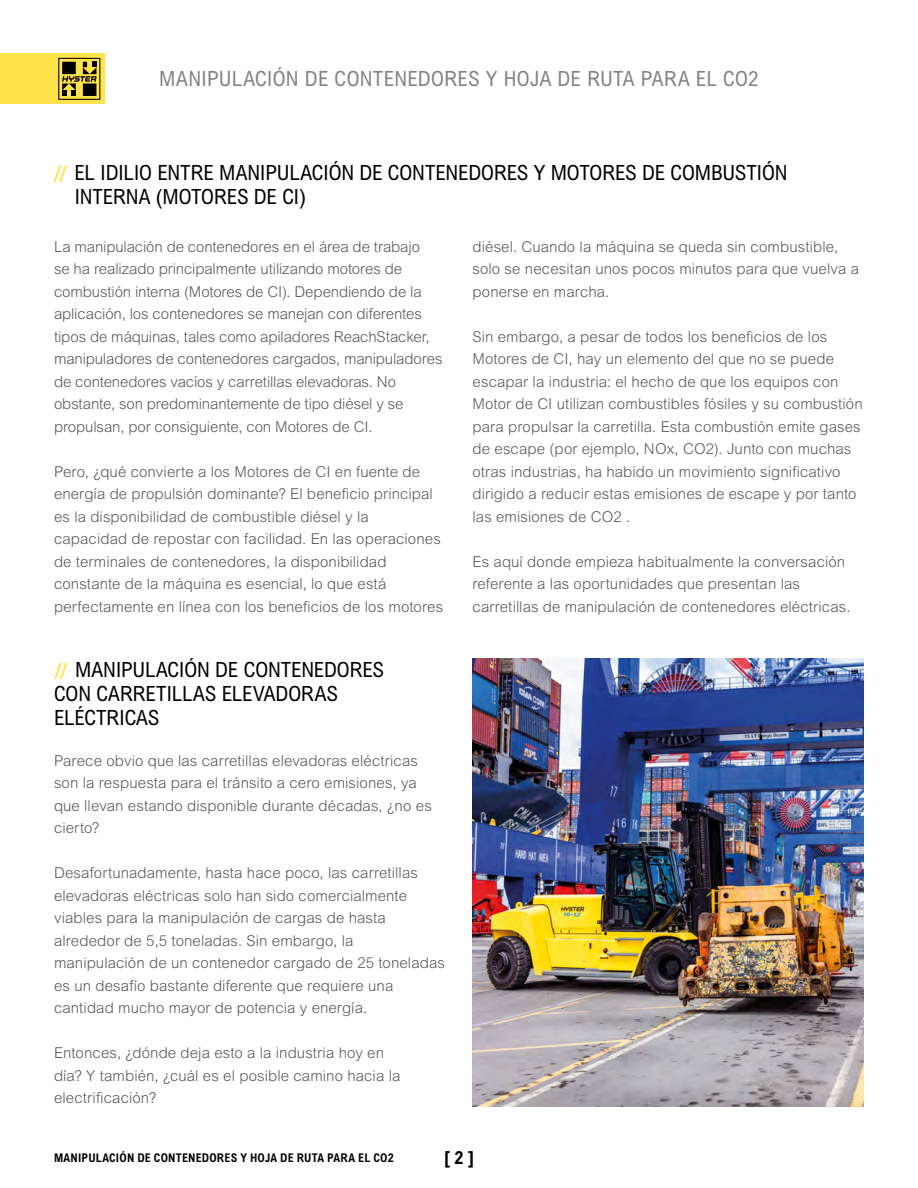
<style>
.page{position:relative;width:918px;height:1188px;background:#fff}
.page>*{position:absolute;margin:0;border:0;box-sizing:border-box;transform-origin:0 0}
.t1{font:condensed 21px/24px "Arial MT Std";letter-spacing:-.01em;color:#000}
.t2{font:condensed 21px "Arial MT Std";letter-spacing:.015em;color:#818384}
.t3{font:700 condensed 18px "Arial MT Std";color:#000}
.t4{font:300 15px/22.5px "Arial MT Std";letter-spacing:.005em;color:#58595b}
.t5{font:700 condensed 12px "Arial MT Std";letter-spacing:.015em;color:#000}
.s1{font-family:"Bebas Neue Pro";font-weight:700;font-stretch:normal;color:#ffe34b}
</style>
<div class="page">
<img style="left:472px;top:658px;width:392px;height:449px">
<div style="left:0;top:53px;width:104px;height:51px;background:#ffe34b"></div>
<svg style="left:58px;top:58px;width:42px;height:42px"></svg>
<div style="left:62px;top:62px;width:14px;height:12px;background:#000"></div>
<h1 class="t2" style="left:159px;top:66px;width:601px">MANIPULACIÓN DE CONTENEDORES Y HOJA DE RUTA PARA EL CO2</h1>
<h1 class="t1" style="left:74px;top:160px;width:715px;text-indent:-21px"><span class="s1">//</span> EL IDILIO ENTRE MANIPULACIÓN DE CONTENEDORES Y MOTORES DE COMBUSTIÓN<br>INTERNA (MOTORES DE CI)</h1>
<p class="t4" style="left:54px;top:235px;width:390px">La manipulación de contenedores en el área de trabajo<br>se ha realizado principalmente utilizando motores de combustión interna (Motores de CI). Dependiendo de la aplicación, los contenedores se manejan con diferentes tipos de máquinas, tales como apiladores ReachStacker, manipuladores de contenedores cargados, manipuladores de contenedores vacíos y carretillas elevadoras. No obstante, son predominantemente de tipo diésel y se propulsan, por consiguiente, con Motores de CI.</p>
<p class="t4" style="left:54px;top:460px;width:391px">Pero, ¿qué convierte a los Motores de CI en fuente de energía de propulsión dominante? El beneficio principal es la disponibilidad de combustible diésel y la capacidad de repostar con facilidad. En las operaciones de terminales de contenedores, la disponibilidad constante de la máquina es esencial, lo que está perfectamente en línea con los beneficios de los motores</p>
<h1 class="t1" style="left:54px;top:657px;width:332px"><span class="s1">//</span> MANIPULACIÓN DE CONTENEDORES<br>CON CARRETILLAS ELEVADORAS<br>ELÉCTRICAS</h1>
<p class="t4" style="left:54px;top:749px;width:379px">Parece obvio que las carretillas elevadoras eléctricas son la respuesta para el tránsito a cero emisiones, ya que llevan estando disponible durante décadas, ¿no es cierto?</p>
<p class="t4" style="left:54px;top:862px;width:392px">Desafortunadamente, hasta hace poco, las carretillas elevadoras eléctricas solo han sido comercialmente viables para la manipulación de cargas de hasta alrededor de 5,5 toneladas. Sin embargo, la manipulación de un contenedor cargado de 25 toneladas es un desafío bastante diferente que requiere una cantidad mucho mayor de potencia y energía.</p>
<p class="t4" style="left:54px;top:1042px;width:348px">Entonces, ¿dónde deja esto a la industria hoy en día? Y también, ¿cuál es el posible camino hacia la electrificación?</p>
<p class="t4" style="left:472px;top:235px;width:388px">diésel. Cuando la máquina se queda sin combustible, solo se necesitan unos pocos minutos para que vuelva a ponerse en marcha.</p>
<p class="t4" style="left:472px;top:325px;width:392px">Sin embargo, a pesar de todos los beneficios de los Motores de CI, hay un elemento del que no se puede escapar la industria: el hecho de que los equipos con Motor de CI utilizan combustibles fósiles y su combustión para propulsar la carretilla. Esta combustión emite gases de escape (por ejemplo, NOx, CO2). Junto con muchas otras industrias, ha habido un movimiento significativo dirigido a reducir estas emisiones de escape y por tanto las emisiones de CO2 .</p>
<p class="t4" style="left:472px;top:550px;width:380px">Es aquí donde empieza habitualmente la conversación referente a las oportunidades que presentan las carretillas de manipulación de contenedores eléctricas.</p>
<p class="t5" style="left:54px;top:1151px;width:341px">MANIPULACIÓN DE CONTENEDORES Y HOJA DE RUTA PARA EL CO2</p>
<p class="t3" style="left:444px;top:1147px;width:31px">[ 2 ]</p>
</div>
